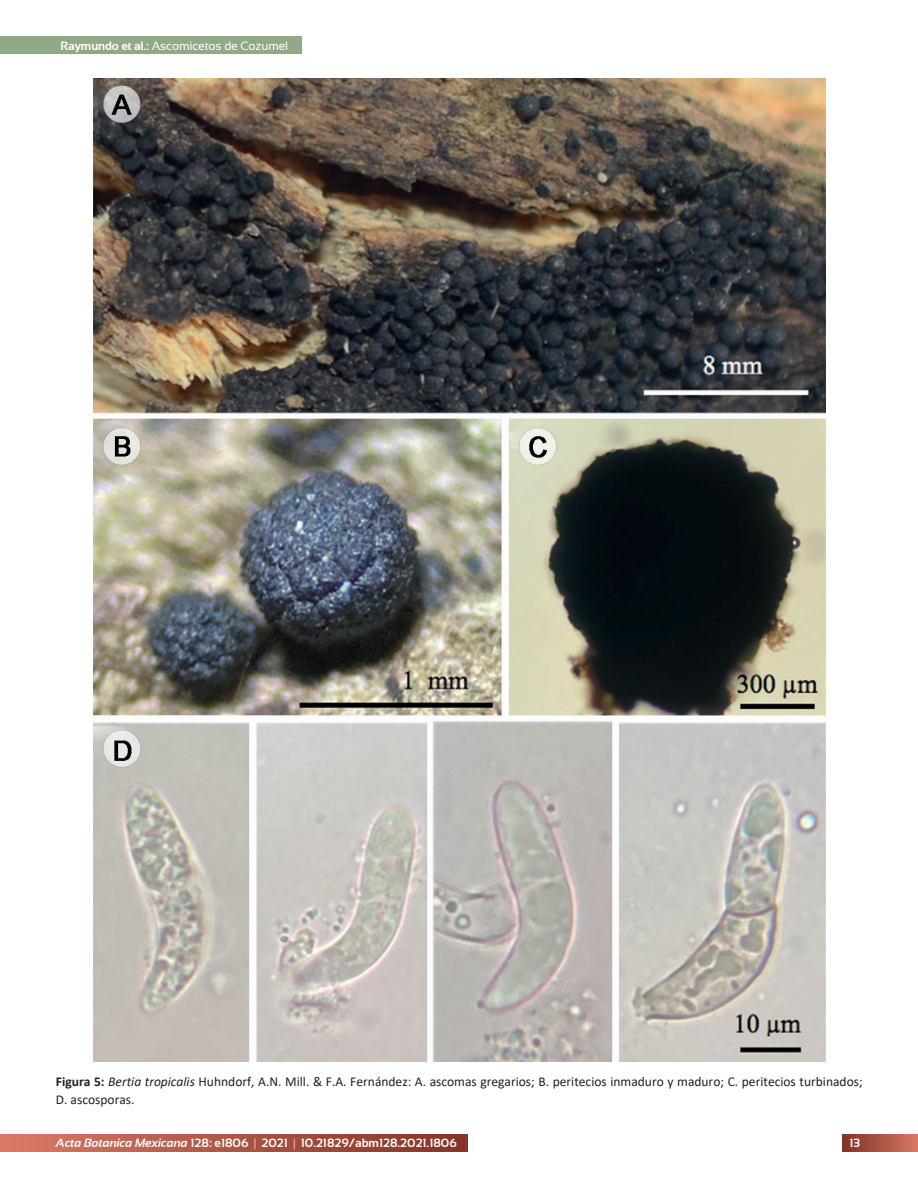
<style>
.page{position:relative;width:918px;height:1188px;background:#fff}
.page>*{position:absolute;margin:0;border:0;box-sizing:border-box;transform-origin:0 0}
.t1{font:13.5px/18px "Calibri";color:#231f20}
.t2{font:700 12px "Sansation";color:#fff}
.t3{font:12px "Sansation";letter-spacing:-.01em;color:#fff}
.s1{font-weight:700}
.s2{font-style:italic}
.s3{font-weight:300}
</style>
<div class="page">
<div style="left:0;top:37px;width:301px;height:17px;background:#91a987"></div>
<div style="left:843px;top:1134px;width:75px;height:17px;background:linear-gradient(to right,#833225,#d77964)"></div>
<div style="left:0;top:1134px;width:467px;height:17px;background:linear-gradient(to right,#d87a65,#833225)"></div>
<img style="left:93px;top:78px;width:732px;height:984px">
<p class="t3" style="left:61px;top:39px;width:229px"><span class="s1">Raymundo et al.:</span> Ascomicetos de Cozumel</p>
<p class="t1" style="left:56px;top:1072px;width:808px"><span class="s1">Figura 5:</span> <span class="s2">Bertia tropicalis</span> Huhndorf, A.N. Mill. &amp; F.A. Fernández: A. ascomas gregarios; B. peritecios inmaduro y maduro; C. peritecios turbinados;<br>D. ascosporas.</p>
<p class="t2" style="left:56px;top:1136px;width:402px"><span class="s2">Acta Botanica Mexicana</span> 128: e1806 <span class="s3">|</span> 2021 <span class="s3">|</span> 10.21829/abm128.2021.1806</p>
<p class="t2" style="left:849px;top:1136px;width:12px">13</p>
</div>
